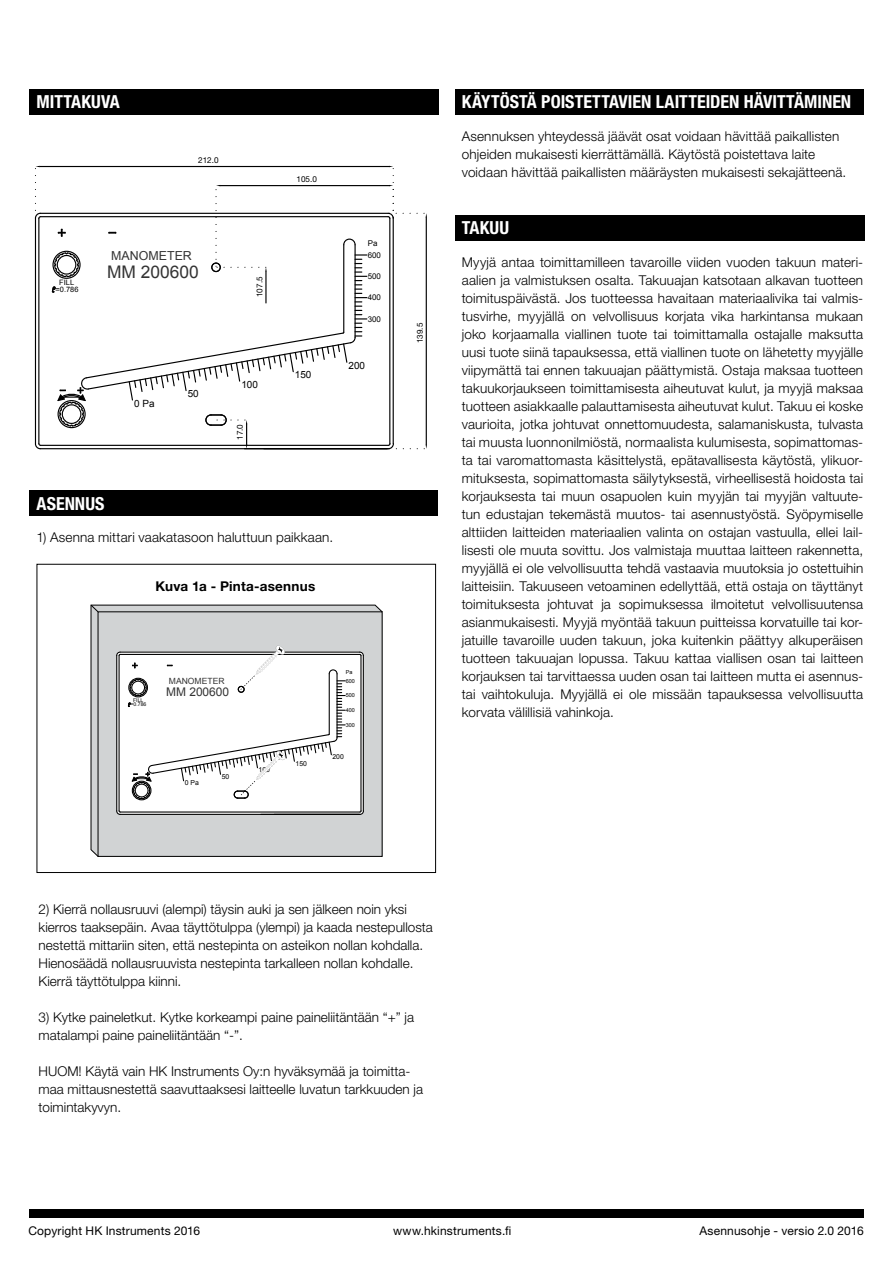
<style>
.page{position:relative;width:893px;height:1263px;background:#fff}
.page>*{position:absolute;margin:0;border:0;box-sizing:border-box;transform-origin:0 0}
.t1{font:700 condensed 18px "Helvetica Neue LT Std";color:#fff}
.t2{font:17.4px "Arial";color:#333}
.t3{font:300 13.5px/18px "Helvetica Neue LT Std";color:#000}
.t4{font:700 13.5px "Helvetica Neue LT Std";letter-spacing:.02em;color:#000}
.t5{font:12.45px "Arial";color:#333}
.t6{font:12px "Helvetica Neue LT Std";letter-spacing:.015em;color:#000}
.t7{font:12px "Arial";color:#333}
.t8{font:9.9px "Arial";color:#000}
.t9{font:8.55px "Arial";color:#333}
.t10{font:8.1px "Helvetica Neue LT Std";color:#000}
.t11{font:7.95px/11.9px "Arial";color:#000}
.t12{font:7.5px "Arial";color:#000}
.t13{font:6.9px "Arial";color:#000}
.t14{font:5.4px/8.2px "Arial";color:#000}
.t15{font:5.1px "Arial";color:#000}
</style>
<div class="page">
<div style="left:29px;top:1209px;width:834px;height:8px;background:#000"></div>
<div style="left:30px;top:89px;width:409px;height:26px;background:#000"></div>
<div style="left:455px;top:89px;width:408px;height:26px;background:#000"></div>
<div style="left:37px;top:564px;width:399px;height:309px;border:1px solid #000"></div>
<hr style="left:389px;top:218px;width:1px;height:226px;background:#000">
<hr style="left:393px;top:218px;width:1px;height:226px;background:#000">
<svg style="left:34px;top:442px;width:8px;height:8px"></svg>
<hr style="left:38px;top:218px;width:1px;height:226px;background:#000">
<hr style="left:35px;top:218px;width:1px;height:226px;background:#000">
<hr style="left:41px;top:216px;width:347px;height:1px;background:#000">
<hr style="left:41px;top:445px;width:347px;height:1px;background:#000">
<hr style="left:40px;top:448px;width:348px;height:1px;background:#000">
<hr style="left:40px;top:213px;width:348px;height:1px;background:#000">
<hr style="left:220px;top:185px;width:169px;height:1px;background:#000">
<svg style="left:51px;top:185px;width:316px;height:264px"></svg>
<hr style="left:40px;top:166px;width:349px;height:1px;background:#000">
<svg style="left:34px;top:165px;width:8px;height:55px"></svg>
<hr style="left:426px;top:218px;width:1px;height:226px;background:#000">
<svg style="left:387px;top:165px;width:40px;height:55px"></svg>
<svg style="left:387px;top:442px;width:40px;height:8px"></svg>
<svg style="left:90px;top:604px;width:293px;height:253px;background:#9d9e9f"></svg>
<div style="left:98px;top:612px;width:284px;height:244px;background:#d1d3d4"></div>
<svg style="left:90px;top:604px;width:9px;height:9px"></svg>
<svg style="left:116px;top:645px;width:248px;height:170px;background:#eaeaea"></svg>
<div style="left:30px;top:490px;width:408px;height:26px;background:#000"></div>
<div style="left:455px;top:215px;width:409px;height:25px;background:#000"></div>
<h1 class="t1" style="left:37px;top:91px;width:85px">MITTAKUVA</h1>
<p class="t10" style="left:198px;top:156px;width:22px">212.0</p>
<p class="t10" style="left:296px;top:174px;width:22px">105.0</p>
<p class="t12" style="left:59px;top:278px;width:16px">FILL</p>
<p class="t12" style="left:56px;top:285px;width:24px">=0.786</p>
<p class="t5" style="left:111px;top:248px;width:82px">MANOMETER</p>
<p class="t2" style="left:107px;top:260px;width:93px">MM 200600</p>
<p class="t8" style="left:134px;top:397px;width:22px">0 Pa</p>
<p class="t8" style="left:188px;top:387px;width:13px">50</p>
<p class="t10" style="left:255px;top:297px;width:22px;rotate:-90deg">107.5</p>
<p class="t8" style="left:241px;top:378px;width:18px">100</p>
<p class="t10" style="left:235px;top:440px;width:17px;rotate:-90deg">17.0</p>
<p class="t8" style="left:295px;top:368px;width:18px">150</p>
<p class="t11" style="left:368px;top:237px;width:15px">Pa<br>600</p>
<p class="t11" style="left:368px;top:270px;width:15px">500</p>
<p class="t11" style="left:368px;top:292px;width:15px">400</p>
<p class="t11" style="left:368px;top:313px;width:15px">300</p>
<p class="t8" style="left:348px;top:359px;width:18px">200</p>
<h1 class="t1" style="left:37px;top:492px;width:69px">ASENNUS</h1>
<p class="t3" style="left:37px;top:528px;width:298px">1) Asenna mittari vaakatasoon haluttuun paikkaan.</p>
<p class="t4" style="left:156px;top:578px;width:161px">Kuva 1a - Pinta-asennus</p>
<p class="t15" style="left:133px;top:696px;width:12px">FILL</p>
<p class="t15" style="left:131px;top:701px;width:17px">=0.786</p>
<p class="t9" style="left:169px;top:676px;width:57px">MANOMETER</p>
<p class="t7" style="left:166px;top:684px;width:65px">MM 200600</p>
<p class="t14" style="left:346px;top:668px;width:11px">Pa<br>600</p>
<p class="t14" style="left:346px;top:691px;width:11px">500</p>
<p class="t14" style="left:346px;top:706px;width:11px">400</p>
<p class="t14" style="left:346px;top:721px;width:11px">300</p>
<p class="t13" style="left:185px;top:778px;width:16px">0 Pa</p>
<p class="t13" style="left:222px;top:772px;width:9px">50</p>
<p class="t13" style="left:259px;top:765px;width:13px">100</p>
<p class="t13" style="left:296px;top:759px;width:13px">150</p>
<p class="t13" style="left:332px;top:752px;width:13px">200</p>
<p class="t10" style="left:415px;top:343px;width:22px;rotate:-90deg">139.5</p>
<h1 class="t1" style="left:462px;top:91px;width:391px">KÄYTÖSTÄ POISTETTAVIEN LAITTEIDEN HÄVITTÄMINEN</h1>
<p class="t3" style="left:462px;top:127px;width:386px">Asennuksen yhteydessä jäävät osat voidaan hävittää paikallisten ohjeiden mukaisesti kierrättämällä. Käytöstä poistettava laite voidaan hävittää paikallisten määräysten mukaisesti sekajätteenä.</p>
<h1 class="t1" style="left:462px;top:217px;width:49px">TAKUU</h1>
<p class="t3" style="left:462px;top:253px;width:403px;text-align:justify">Myyjä antaa toimittamilleen tavaroille viiden vuoden takuun materi&shy;aalien ja valmistuksen osalta. Takuuajan katsotaan alkavan tuotteen toimituspäivästä. Jos tuotteessa havaitaan materiaalivika tai valmis&shy;tusvirhe, myyjällä on velvollisuus korjata vika harkintansa mukaan joko korjaamalla viallinen tuote tai toimittamalla ostajalle maksutta uusi tuote siinä tapauksessa, että viallinen tuote on lähetetty myyjälle viipymättä tai ennen takuuajan päättymistä. Ostaja maksaa tuotteen takuukorjaukseen toimittamisesta aiheutuvat kulut, ja myyjä maksaa tuotteen asiakkaalle palauttamisesta aiheutuvat kulut. Takuu ei koske vaurioita, jotka johtuvat onnettomuudesta, salamaniskusta, tulvasta tai muusta luonnonilmiöstä, normaalista kulumisesta, sopimattomas&shy;ta tai varomattomasta käsittelystä, epätavallisesta käytöstä, ylikuor&shy;mituksesta, sopimattomasta säilytyksestä, virheellisestä hoidosta tai korjauksesta tai muun osapuolen kuin myyjän tai myyjän valtuute&shy;tun edustajan tekemästä muutos- tai asennustyöstä. Syöpymiselle alttiiden laitteiden materiaalien valinta on ostajan vastuulla, ellei lail&shy;lisesti ole muuta sovittu. Jos valmistaja muuttaa laitteen rakennetta, myyjällä ei ole velvollisuutta tehdä vastaavia muutoksia jo ostettuihin laitteisiin. Takuuseen vetoaminen edellyttää, että ostaja on täyttänyt toimituksesta johtuvat ja sopimuksessa ilmoitetut velvollisuutensa asianmukaisesti. Myyjä myöntää takuun puitteissa korvatuille tai kor&shy;jatuille tavaroille uuden takuun, joka kuitenkin päättyy alkuperäisen tuotteen takuuajan lopussa. Takuu kattaa viallisen osan tai laitteen korjauksen tai tarvittaessa uuden osan tai laitteen mutta ei asennus&shy;tai vaihtokuluja. Myyjällä ei ole missään tapauksessa velvollisuutta korvata välillisiä vahinkoja.</p>
<p class="t3" style="left:39px;top:900px;width:396px">2) Kierrä nollausruuvi (alempi) täysin auki ja sen jälkeen noin yksi kierros taaksepäin. Avaa täyttötulppa (ylempi) ja kaada nestepullosta nestettä mittariin siten, että nestepinta on asteikon nollan kohdalla.<br>Hienosäädä nollausruuvista nestepinta tarkalleen nollan kohdalle.<br>Kierrä täyttötulppa kiinni.</p>
<p class="t3" style="left:39px;top:1008px;width:377px">3) Kytke paineletkut. Kytke korkeampi paine paineliitäntään “+” ja matalampi paine paineliitäntään “-”.</p>
<p class="t3" style="left:39px;top:1062px;width:386px">HUOM! Käytä vain HK Instruments Oy:n hyväksymää ja toimitta&shy;maa mittausnestettä saavuttaaksesi laitteelle luvatun tarkkuuden ja toimintakyvyn.</p>
<p class="t6" style="left:28px;top:1224px;width:173px">Copyright HK Instruments 2016</p>
<p class="t6" style="left:393px;top:1224px;width:120px">www.hkinstruments.fi</p>
<p class="t6" style="left:700px;top:1224px;width:166px">Asennusohje - versio 2.0 2016</p>
</div>
